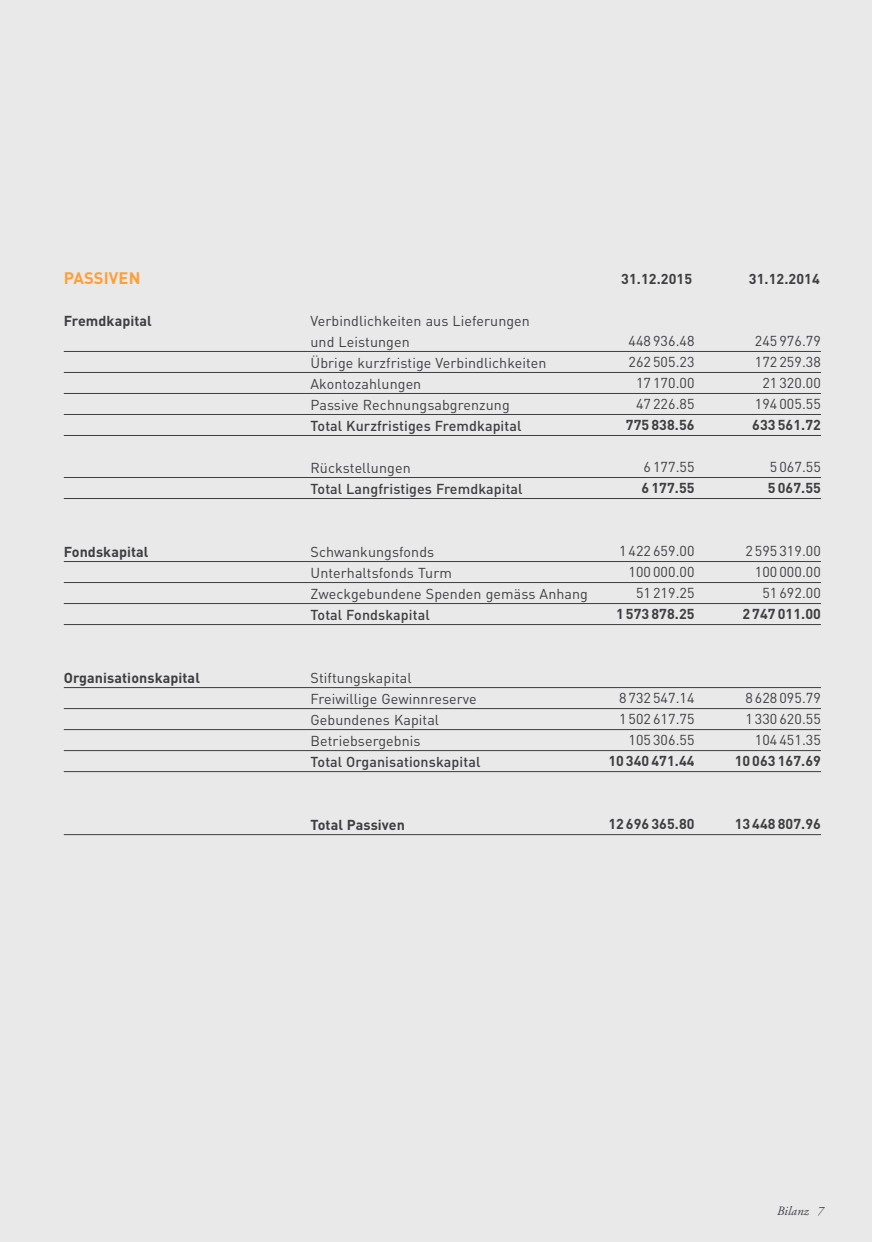
<style>
.page{position:relative;width:872px;height:1242px;background:#e9e9ea}
.page>*{position:absolute;margin:0;border:0;box-sizing:border-box;transform-origin:0 0}
.t1{font:700 16.5px "DIN";letter-spacing:.005em;color:#ff9f36}
.t2{font:14.25px/21px "DIN";letter-spacing:.005em;color:#3e3d40;text-align:right}
.t3{font:700 14.25px "DIN";letter-spacing:.005em;color:#3e3d40}
.t4{font:500 14.25px "DIN";letter-spacing:.005em;color:#3e3d40}
.t5{font:italic 12.75px "Adobe Garamond";letter-spacing:.015em;color:#3e3d40}
</style>
<div class="page">
<hr style="left:64px;top:351px;width:757px;height:1px;background:#3e3d40">
<hr style="left:64px;top:372px;width:757px;height:1px;background:#3e3d40">
<hr style="left:64px;top:393px;width:757px;height:1px;background:#3e3d40">
<hr style="left:64px;top:414px;width:757px;height:1px;background:#3e3d40">
<hr style="left:64px;top:435px;width:757px;height:1px;background:#3e3d40">
<hr style="left:64px;top:477px;width:757px;height:1px;background:#3e3d40">
<hr style="left:64px;top:498px;width:757px;height:1px;background:#3e3d40">
<hr style="left:64px;top:561px;width:757px;height:1px;background:#3e3d40">
<hr style="left:64px;top:582px;width:757px;height:1px;background:#3e3d40">
<hr style="left:64px;top:603px;width:757px;height:1px;background:#3e3d40">
<hr style="left:64px;top:624px;width:757px;height:1px;background:#3e3d40">
<hr style="left:64px;top:687px;width:757px;height:1px;background:#3e3d40">
<hr style="left:64px;top:708px;width:757px;height:1px;background:#3e3d40">
<hr style="left:64px;top:729px;width:757px;height:1px;background:#3e3d40">
<hr style="left:64px;top:750px;width:757px;height:1px;background:#3e3d40">
<hr style="left:64px;top:771px;width:757px;height:1px;background:#3e3d40">
<hr style="left:64px;top:834px;width:757px;height:1px;background:#3e3d40">
<p class="t1" style="left:64px;top:267px;width:78px">PASSIVEN</p>
<p class="t3" style="left:621px;top:269px;width:72px">31.12.2015</p>
<p class="t3" style="left:749px;top:269px;width:72px">31.12.2014</p>
<p class="t3" style="left:64px;top:311px;width:90px">Fremdkapital</p>
<p class="t2" style="left:310px;top:310px;width:238px;text-align:left">Verbindlichkeiten aus Lieferungen und Leistungen<br>Übrige kurzfristige Verbindlichkeiten<br>Akontozahlungen<br>Passive Rechnungsabgrenzung</p>
<p class="t4" style="left:310px;top:416px;width:212px">Total Kurzfristiges Fremdkapital</p>
<p class="t2" style="left:310px;top:457px;width:102px">Rückstellungen</p>
<p class="t4" style="left:310px;top:479px;width:214px">Total Langfristiges Fremdkapital</p>
<p class="t2" style="left:628px;top:330px;width:68px;text-align:center">448 936.48<br>262 505.23<br>17 170.00<br>47 226.85</p>
<p class="t3" style="left:626px;top:415px;width:70px">775 838.56</p>
<p class="t2" style="left:643px;top:456px;width:52px">6 177.55</p>
<p class="t3" style="left:641px;top:478px;width:54px">6 177.55</p>
<p class="t2" style="left:755px;top:330px;width:68px;text-align:center">245 976.79<br>172 259.38<br>21 320.00<br>194 005.55</p>
<p class="t3" style="left:752px;top:415px;width:70px">633 561.72</p>
<p class="t2" style="left:770px;top:456px;width:52px">5 067.55</p>
<p class="t3" style="left:768px;top:478px;width:54px">5 067.55</p>
<p class="t3" style="left:64px;top:542px;width:86px">Fondskapital</p>
<p class="t2" style="left:310px;top:541px;width:279px;text-align:left">Schwankungsfonds<br>Unterhaltsfonds Turm<br>Zweckgebundene Spenden gemäss Anhang</p>
<p class="t4" style="left:310px;top:605px;width:121px">Total Fondskapital</p>
<p class="t3" style="left:64px;top:668px;width:138px">Organisationskapital</p>
<p class="t2" style="left:310px;top:667px;width:168px;text-align:left">Stiftungskapital<br>Freiwillige Gewinnreserve<br>Gebundenes Kapital<br>Betriebsergebnis</p>
<p class="t4" style="left:310px;top:753px;width:171px">Total Organisationskapital</p>
<p class="t3" style="left:310px;top:815px;width:96px">Total Passiven</p>
<p class="t2" style="left:619px;top:540px;width:77px">1 422 659.00<br>100 000.00<br>51 219.25</p>
<p class="t3" style="left:616px;top:604px;width:80px">1 573 878.25</p>
<p class="t2" style="left:619px;top:687px;width:77px">8 732 547.14<br>1 502 617.75<br>105 306.55</p>
<p class="t3" style="left:608px;top:751px;width:88px">10 340 471.44</p>
<p class="t3" style="left:608px;top:814px;width:88px">12 696 365.80</p>
<p class="t2" style="left:745px;top:540px;width:77px">2 595 319.00<br>100 000.00<br>51 692.00</p>
<p class="t3" style="left:742px;top:604px;width:80px">2 747 011.00</p>
<p class="t2" style="left:745px;top:687px;width:77px">8 628 095.79<br>1 330 620.55<br>104 451.35</p>
<p class="t3" style="left:734px;top:751px;width:88px">10 063 167.69</p>
<p class="t3" style="left:734px;top:814px;width:88px">13 448 807.96</p>
<p class="t5" style="left:776px;top:1204px;width:48px">Bilanz 7</p>
</div>
